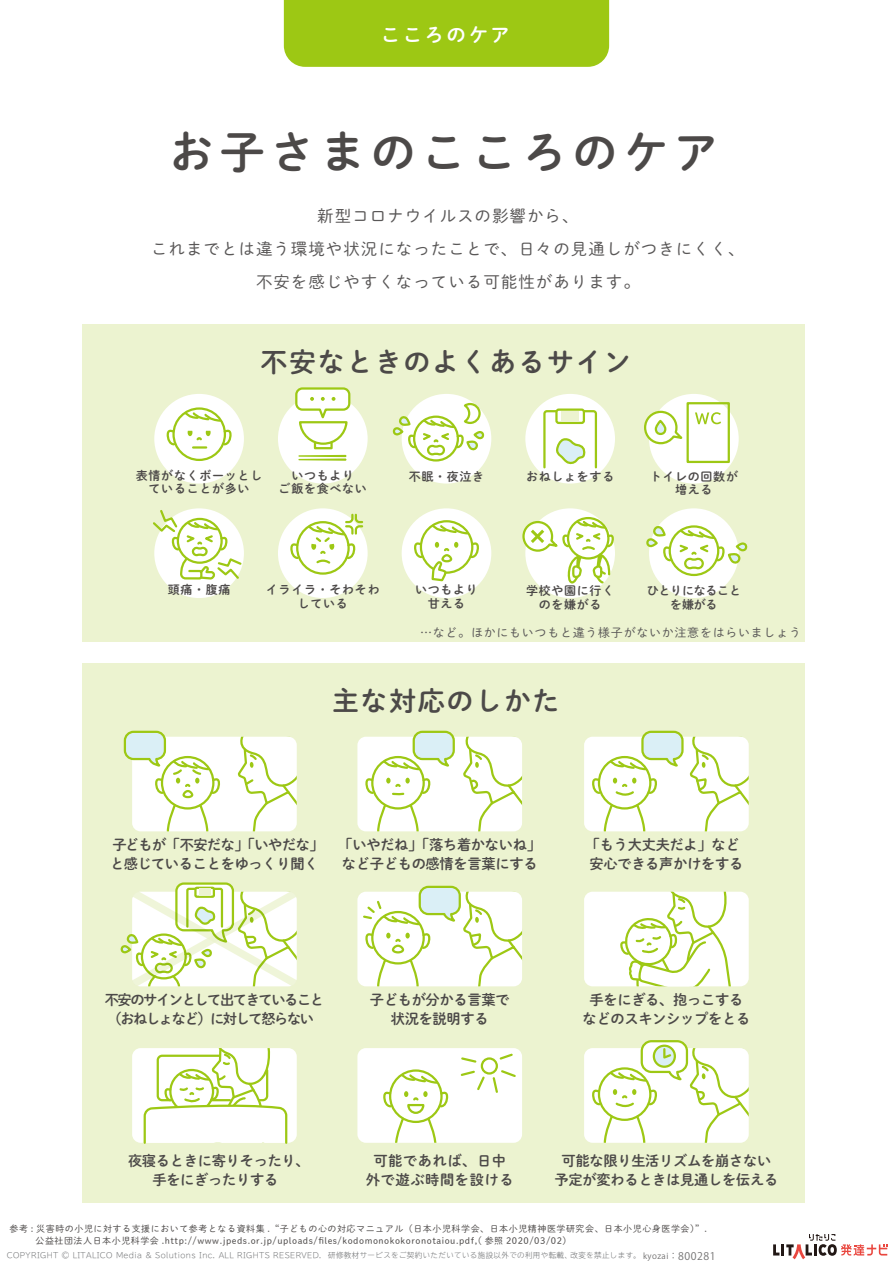
<style>
.page{position:relative;width:893px;height:1263px;background:#fff}
.page>*{position:absolute;margin:0;border:0;box-sizing:border-box;transform-origin:0 0}
.t1{font:45px "P Shuei M Go Std N B";letter-spacing:.12em;color:#4c4948}
.t2{font:27px "P Shuei M Go Std N B";letter-spacing:.06em;color:#4c4948}
.t3{font:19.5px "P Shuei M Go Std N B";letter-spacing:.12em;color:#fff}
.t4{font:16.5px/33px "P Shuei M Go Std N L";letter-spacing:.06em;color:#595757;text-align:center}
.t5{font:14.25px/19.4px "P Shuei M Go Std N B";letter-spacing:-.02em;color:#4c4948;text-align:center}
.t6{font:14.25px/19.4px "P Shuei M Go Std N B";letter-spacing:-.1em;color:#4c4948}
.t7{font:14.25px/19.4px "P Shuei M Go Std N B";letter-spacing:-.04em;color:#4c4948}
.t8{font:14.25px/19.4px "P Shuei M Go Std N B";letter-spacing:.04em;color:#4c4948;text-align:center}
.t9{font:12px/13.4px "P Shuei M Go Std N B";letter-spacing:.06em;color:#4c4948;text-align:center}
.t10{font:12px "P Shuei M Go Std N L";letter-spacing:.06em;color:#595757}
.t11{font:12px/13.4px "P Shuei M Go Std N B";letter-spacing:-.02em;color:#4c4948;text-align:center}
.t12{font:9px/12px "P Shuei M Go Std N L";letter-spacing:.06em;color:#4c4948}
.t13{font:300 7.5px "TBUD Go Std Super";letter-spacing:.05em;color:#6d6f71}
.s1{font-family:"Koz Go Pro";font-weight:400;font-size:8.25px;color:#727171}
.s2{font-family:"Koz Go Pro";font-weight:400;font-size:9px;color:#727171}
.s3{font-family:"Koz Go Pro";font-weight:400;font-size:10.5px;color:#727171}
</style>
<div class="page">
<div style="left:82px;top:324px;width:723px;height:318px;background:#ecf3d0"></div>
<div style="left:82px;top:663px;width:723px;height:540px;background:#ecf3d0"></div>
<div style="left:525px;top:508px;width:90px;height:90px;background:#fff;border-radius:50%"></div>
<div style="left:278px;top:508px;width:90px;height:90px;background:#fff;border-radius:50%"></div>
<div style="left:402px;top:508px;width:89px;height:90px;background:#fff;border-radius:50%"></div>
<div style="left:525px;top:394px;width:90px;height:90px;background:#fff;border-radius:50%"></div>
<div style="left:154px;top:394px;width:90px;height:90px;background:#fff;border-radius:50%"></div>
<div style="left:154px;top:508px;width:90px;height:90px;background:#fff;border-radius:50%"></div>
<div style="left:278px;top:394px;width:90px;height:90px;background:#fff;border-radius:50%"></div>
<div style="left:402px;top:394px;width:89px;height:90px;background:#fff;border-radius:50%"></div>
<div style="left:649px;top:394px;width:90px;height:90px;background:#fff;border-radius:50%"></div>
<div style="left:649px;top:508px;width:90px;height:90px;background:#fff;border-radius:50%"></div>
<div style="left:284px;top:0;width:325px;height:67px;background:#9dc814"></div>
<div style="left:132px;top:737px;width:165px;height:94px;background:#fff;border-radius:9px"></div>
<div style="left:357px;top:737px;width:165px;height:94px;background:#fff;border-radius:9px"></div>
<div style="left:584px;top:737px;width:165px;height:94px;background:#fff;border-radius:9px"></div>
<div style="left:357px;top:892px;width:165px;height:94px;background:#fff;border-radius:9px"></div>
<div style="left:584px;top:892px;width:165px;height:94px;background:#fff;border-radius:9px"></div>
<div style="left:132px;top:1048px;width:165px;height:95px;background:#fff;border-radius:9px"></div>
<div style="left:357px;top:1048px;width:165px;height:95px;background:#fff;border-radius:9px"></div>
<div style="left:584px;top:1048px;width:165px;height:95px;background:#fff;border-radius:9px"></div>
<svg style="left:543px;top:410px;width:55px;height:59px"></svg>
<div style="left:389px;top:1069px;width:54px;height:54px;border:2px solid #9dc814;border-radius:50%"></div>
<svg style="left:400px;top:1073px;width:39px;height:12px"></svg>
<svg style="left:383px;top:1091px;width:66px;height:52px"></svg>
<div style="left:172px;top:407px;width:54px;height:54px;border:2px solid #9dc814;border-radius:50%"></div>
<svg style="left:166px;top:429px;width:10px;height:17px"></svg>
<svg style="left:222px;top:429px;width:10px;height:17px"></svg>
<svg style="left:183px;top:411px;width:39px;height:12px"></svg>
<svg style="left:188px;top:431px;width:23px;height:18px"></svg>
<div style="left:413px;top:416px;width:46px;height:45px;border:2px solid #9dc814;border-radius:50%"></div>
<div style="left:669px;top:525px;width:50px;height:51px;border:2px solid #9dc814;border-radius:50%"></div>
<svg style="left:646px;top:524px;width:26px;height:38px"></svg>
<svg style="left:678px;top:528px;width:68px;height:43px"></svg>
<div style="left:420px;top:520px;width:53px;height:54px;border:2px solid #9dc814;border-radius:50%"></div>
<svg style="left:414px;top:541px;width:10px;height:18px"></svg>
<div style="left:314px;top:441px;width:19px;height:8px;border:2px solid #9dc814"></div>
<svg style="left:298px;top:455px;width:48px;height:2px"></svg>
<hr style="left:298px;top:458px;width:48px;height:3px;background:#9dc814">
<svg style="left:394px;top:402px;width:91px;height:55px"></svg>
<div style="left:556px;top:410px;width:28px;height:13px;background:#fff;border-radius:2px"></div>
<div style="left:555px;top:408px;width:30px;height:16px;border:2px solid #9dc814;border-radius:2px"></div>
<div style="left:562px;top:411px;width:17px;height:11px;background:#ecf3d0"></div>
<div style="left:686px;top:402px;width:44px;height:61px;border:2px solid #9dc814"></div>
<svg style="left:644px;top:410px;width:39px;height:35px"></svg>
<svg style="left:695px;top:412px;width:26px;height:12px"></svg>
<svg style="left:153px;top:508px;width:90px;height:81px"></svg>
<svg style="left:291px;top:542px;width:9px;height:18px"></svg>
<svg style="left:307px;top:512px;width:57px;height:54px"></svg>
<svg style="left:295px;top:387px;width:57px;height:59px"></svg>
<svg style="left:430px;top:523px;width:48px;height:59px"></svg>
<div style="left:567px;top:517px;width:42px;height:42px;border:2px solid #9dc814;border-radius:50%"></div>
<svg style="left:522px;top:519px;width:93px;height:79px"></svg>
<svg style="left:123px;top:730px;width:98px;height:101px"></svg>
<svg style="left:237px;top:737px;width:60px;height:94px"></svg>
<svg style="left:365px;top:730px;width:157px;height:101px"></svg>
<svg style="left:621px;top:892px;width:110px;height:94px"></svg>
<svg style="left:592px;top:730px;width:157px;height:101px"></svg>
<svg style="left:120px;top:882px;width:177px;height:104px"></svg>
<svg style="left:362px;top:885px;width:160px;height:101px"></svg>
<svg style="left:143px;top:1048px;width:145px;height:96px"></svg>
<svg style="left:460px;top:1053px;width:56px;height:40px"></svg>
<svg style="left:590px;top:1040px;width:159px;height:103px"></svg>
<svg style="left:773px;top:1234px;width:114px;height:25px"></svg>
<h3 class="t3" style="left:381px;top:20px;width:130px">こころのケア</h3>
<h1 class="t1" style="left:169px;top:118px;width:550px">お子さまのこころのケア</h1>
<h3 class="t4" style="left:151px;top:199px;width:595px">新型コロナウイルスの影響から、<br>これまでとは違う環境や状況になったことで、日々の見通しがつきにくく、不安を感じやすくなっている可能性があります。</h3>
<h2 class="t2" style="left:260px;top:342px;width:372px">不安なときのよくあるサイン</h2>
<h3 class="t9" style="left:136px;top:468px;width:128px">表情がなくボーッとしていることが多い</h3>
<h3 class="t9" style="left:279px;top:468px;width:90px">いつもより<br>ご飯を食べない</h3>
<h3 class="t9" style="left:409px;top:469px;width:77px">不眠・夜泣き</h3>
<h3 class="t9" style="left:526px;top:469px;width:90px">おねしょをする</h3>
<h3 class="t9" style="left:650px;top:469px;width:90px">トイレの回数が増える</h3>
<h3 class="t9" style="left:168px;top:583px;width:64px">頭痛・腹痛</h3>
<h3 class="t9" style="left:266px;top:583px;width:115px">イライラ・そわそわしている</h3>
<h3 class="t9" style="left:415px;top:583px;width:64px">いつもより甘える</h3>
<h3 class="t9" style="left:526px;top:584px;width:90px">学校や園に行くのを嫌がる</h3>
<h3 class="t11" style="left:647px;top:584px;width:96px">ひとりになることを嫌がる</h3>
<h3 class="t10" style="left:420px;top:624px;width:382px">…など。ほかにもいつもと違う様子がないか注意をはらいましょう</h3>
<h2 class="t2" style="left:332px;top:681px;width:229px">主な対応のしかた</h2>
<h3 class="t7" style="left:110px;top:834px;width:215px">子どもが「不安だな」「いやだな」と感じていることをゆっくり聞く</h3>
<h3 class="t5" style="left:338px;top:834px;width:204px;text-align:left">「いやだね」「落ち着かないね」など子どもの感情を言葉にする</h3>
<h3 class="t5" style="left:586px;top:834px;width:159px;text-align:left">「もう大丈夫だよ」など安心できる声かけをする</h3>
<h3 class="t6" style="left:105px;top:989px;width:221px">不安のサインとして出てきていること（おねしょなど）に対して怒らない</h3>
<h3 class="t5" style="left:370px;top:989px;width:141px">子どもが分かる言葉で状況を説明する</h3>
<h3 class="t5" style="left:582px;top:989px;width:169px">手をにぎる、抱っこするなどのスキンシップをとる</h3>
<h3 class="t5" style="left:128px;top:1150px;width:183px">夜寝るときに寄りそったり、手をにぎったりする</h3>
<h3 class="t8" style="left:366px;top:1150px;width:149px">可能であれば、日中外で遊ぶ時間を設ける</h3>
<h3 class="t5" style="left:554px;top:1150px;width:225px">可能な限り生活リズムを崩さない予定が変わるときは見通しを伝える</h3>
<p class="t12" style="left:35px;top:1222px;width:673px;text-indent:-26px">参考 : 災害時の小児に対する支援において参考となる資料集 . “子どもの心の対応マニュアル（日本小児科学会、日本小児精神医学研究会、日本小児心身医学会）” .公益社団法人日本小児科学会 .http://www.jpeds.or.jp/uploads/files/kodomonokokoronotaiou.pdf,( 参照 2020/03/02)</p>
<p class="t13" style="left:7px;top:1249px;width:710px">COPYRIGHT © LITALICO Media &amp; Solutions Inc. ALL RIGHTS RESERVED. 研修教材サービスをご契約いただいている施設以外での利用や転載、改変を禁止します。 <span class="s1">kyozai</span><span class="s2">：</span><span class="s3">800281</span></p>
</div>
